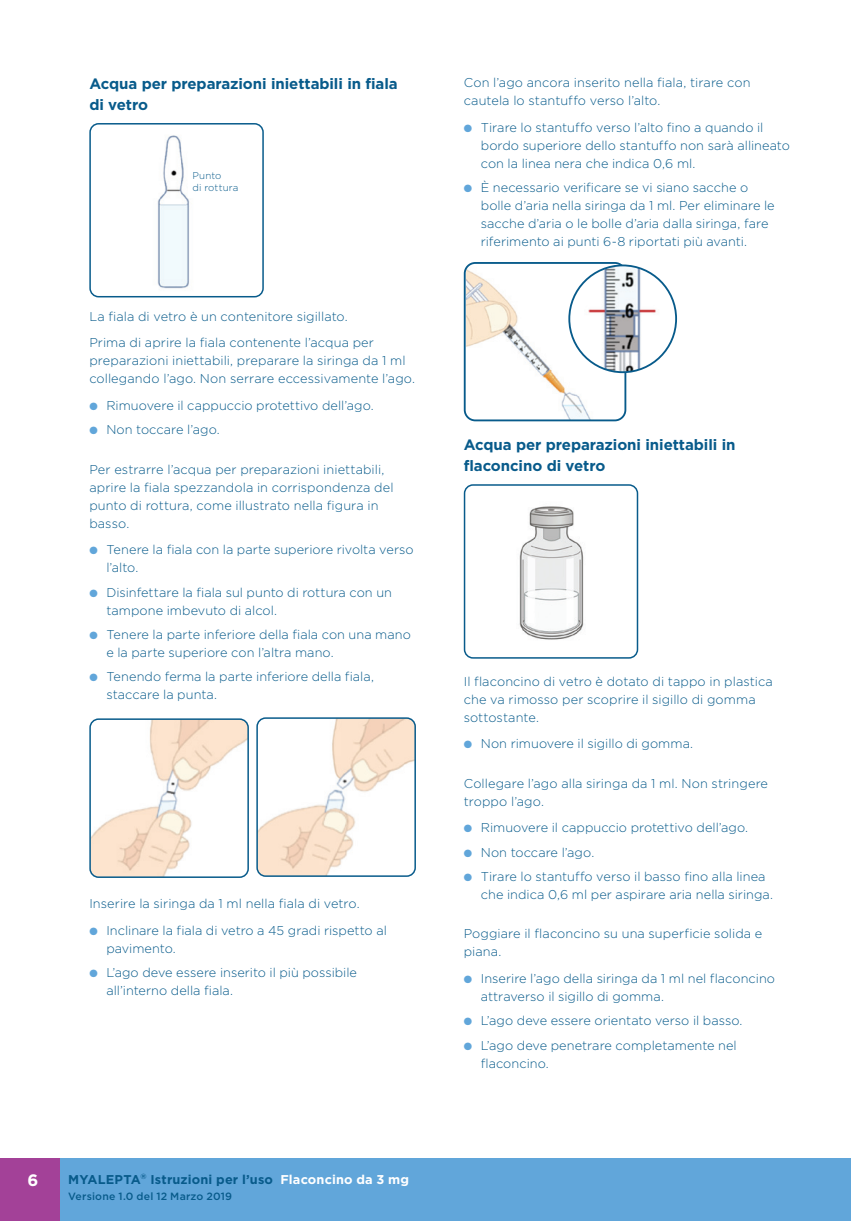
<style>
.page{position:relative;width:851px;height:1221px;background:#fff}
.page>*{position:absolute;margin:0;border:0;box-sizing:border-box;transform-origin:0 0}
.t1{font:700 16.5px "Gotham";color:#fff}
._2nd_subhead{font:700 15px/21px "Gotham";letter-spacing:-.005em;color:#085b8b}
.t2{font:300 12.75px/18px "Gotham";letter-spacing:.005em;color:#085b8b}
.t3{font:700 12.75px "Gotham";letter-spacing:.015em;color:#085b8b}
.t4{font:500 10.5px "Gotham";letter-spacing:.02em;color:#085b8b}
.t5{font:300 9.75px/11.2px "Gotham";letter-spacing:.015em;color:#085b8b}
.s1{color:#61a6da}
.s2{color:#fff}
</style>
<div class="page">
<div style="left:0;top:1158px;width:850px;height:62px;background:#61a6da"></div>
<div style="left:0;top:1158px;width:60px;height:62px;background:#a34198"></div>
<img style="left:90px;top:126px;width:173px;height:171px">
<div style="left:89px;top:123px;width:175px;height:174px;border:2px solid #085b8b;border-radius:9px"></div>
<img style="left:90px;top:721px;width:158px;height:156px">
<div style="left:89px;top:718px;width:160px;height:159px;border:2px solid #085b8b;border-radius:9px"></div>
<img style="left:257px;top:720px;width:158px;height:156px">
<div style="left:256px;top:717px;width:160px;height:159px;border:2px solid #085b8b;border-radius:9px"></div>
<img style="left:466px;top:265px;width:159px;height:155px">
<div style="left:463px;top:262px;width:163px;height:159px;border:2px solid #085b8b;border-radius:11px"></div>
<img style="left:569px;top:265px;width:107px;height:107px;border-radius:53px">
<div style="left:568px;top:264px;width:109px;height:109px;border:2px solid #085b8b;border-radius:50%"></div>
<img style="left:466px;top:485px;width:171px;height:173px">
<div style="left:463px;top:484px;width:175px;height:174px;border:2px solid #085b8b;border-radius:9px"></div>
<div style="left:188px;top:172px;width:59px;height:23px;background:#fff"></div>
<p class="_2nd_subhead" style="left:89px;top:73px;width:310px">Acqua per preparazioni iniettabili in fiala di vetro</p>
<p class="t5" style="left:192px;top:170px;width:48px">Punto<br>di rottura</p>
<p class="t2" style="left:89px;top:307px;width:260px">La fiala di vetro è un contenitore sigillato.</p>
<p class="t2" style="left:89px;top:333px;width:327px">Prima di aprire la fiala contenente l’acqua per preparazioni iniettabili, preparare la siringa da 1 ml collegando l’ago. Non serrare eccessivamente l’ago.</p>
<p class="t2" style="left:89px;top:396px;width:286px"><span class="s1">●</span> Rimuovere il cappuccio protettivo dell’ago.</p>
<p class="t2" style="left:89px;top:420px;width:132px"><span class="s1">●</span> Non toccare l’ago.</p>
<p class="t2" style="left:89px;top:460px;width:306px">Per estrarre l’acqua per preparazioni iniettabili, aprire la fiala spezzandola in corrispondenza del punto di rottura, come illustrato nella figura in basso.</p>
<p class="t2" style="left:106px;top:540px;width:309px;text-indent:-17px"><span class="s1">●</span> Tenere la fiala con la parte superiore rivolta verso l’alto.</p>
<p class="t2" style="left:106px;top:583px;width:287px;text-indent:-17px"><span class="s1">●</span> Disinfettare la fiala sul punto di rottura con un tampone imbevuto di alcol.</p>
<p class="t2" style="left:106px;top:625px;width:306px;text-indent:-17px"><span class="s1">●</span> Tenere la parte inferiore della fiala con una mano e la parte superiore con l’altra mano.</p>
<p class="t2" style="left:106px;top:667px;width:269px;text-indent:-17px"><span class="s1">●</span> Tenendo ferma la parte inferiore della fiala, staccare la punta.</p>
<p class="t2" style="left:89px;top:894px;width:272px">Inserire la siringa da 1 ml nella fiala di vetro.</p>
<p class="t2" style="left:106px;top:920px;width:282px;text-indent:-17px"><span class="s1">●</span> Inclinare la fiala di vetro a 45 gradi rispetto al pavimento.</p>
<p class="t2" style="left:106px;top:963px;width:252px;text-indent:-17px"><span class="s1">●</span> L’ago deve essere inserito il più possibile all’interno della fiala.</p>
<p class="t1" style="left:28px;top:1170px;width:12px">6</p>
<p class="t3" style="left:68px;top:1171px;width:342px">MYALEPTA<sup>®</sup> Istruzioni per l’uso <span class="s2">Flaconcino da 3 mg</span></p>
<p class="t4" style="left:68px;top:1189px;width:165px">Versione 1.0 del 12 Marzo 2019</p>
<p class="t2" style="left:463px;top:74px;width:288px">Con l’ago ancora inserito nella fiala, tirare con cautela lo stantuffo verso l’alto.</p>
<p class="t2" style="left:480px;top:118px;width:310px;text-indent:-17px"><span class="s1">●</span> Tirare lo stantuffo verso l’alto fino a quando il bordo superiore dello stantuffo non sarà allineato con la linea nera che indica 0,6 ml.</p>
<p class="t2" style="left:480px;top:178px;width:295px;text-indent:-17px"><span class="s1">●</span> È necessario verificare se vi siano sacche o bolle d’aria nella siringa da 1 ml. Per eliminare le sacche d’aria o le bolle d’aria dalla siringa, fare riferimento ai punti 6‑8 riportati più avanti.</p>
<p class="_2nd_subhead" style="left:463px;top:433px;width:273px">Acqua per preparazioni iniettabili in flaconcino di vetro</p>
<p class="t2" style="left:463px;top:672px;width:310px">Il flaconcino di vetro è dotato di tappo in plastica che va rimosso per scoprire il sigillo di gomma sottostante.</p>
<p class="t2" style="left:463px;top:734px;width:231px"><span class="s1">●</span> Non rimuovere il sigillo di gomma.</p>
<p class="t2" style="left:463px;top:774px;width:306px">Collegare l’ago alla siringa da 1 ml. Non stringere troppo l’ago.</p>
<p class="t2" style="left:463px;top:818px;width:286px"><span class="s1">●</span> Rimuovere il cappuccio protettivo dell’ago.</p>
<p class="t2" style="left:463px;top:842px;width:132px"><span class="s1">●</span> Non toccare l’ago.</p>
<p class="t2" style="left:480px;top:867px;width:294px;text-indent:-17px"><span class="s1">●</span> Tirare lo stantuffo verso il basso fino alla linea che indica 0,6 ml per aspirare aria nella siringa.</p>
<p class="t2" style="left:463px;top:924px;width:300px">Poggiare il flaconcino su una superficie solida e piana.</p>
<p class="t2" style="left:480px;top:969px;width:296px;text-indent:-17px"><span class="s1">●</span> Inserire l’ago della siringa da 1 ml nel flaconcino attraverso il sigillo di gomma.</p>
<p class="t2" style="left:463px;top:1011px;width:280px"><span class="s1">●</span> L’ago deve essere orientato verso il basso.</p>
<p class="t2" style="left:480px;top:1035px;width:257px;text-indent:-17px"><span class="s1">●</span> L’ago deve penetrare completamente nel flaconcino.</p>
</div>
